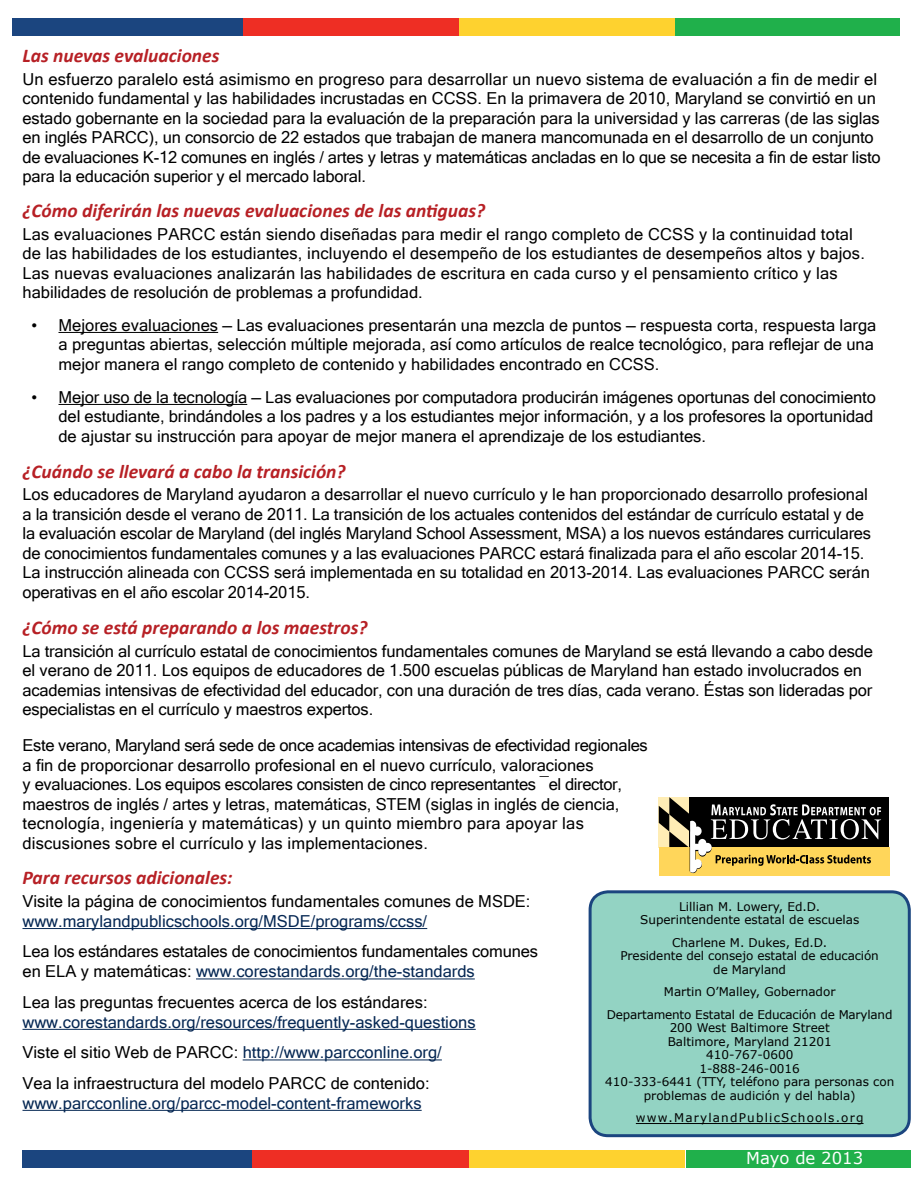
<style>
.page{position:relative;width:918px;height:1188px;background:#fff}
.page>*{position:absolute;margin:0;border:0;box-sizing:border-box;transform-origin:0 0}
.t1{font:italic 700 19.5px "Calibri";color:#b72025}
.t2{font:16.5px/19.5px "Microsoft Sans Serif";letter-spacing:-.005em;color:#000}
.t3{font:16.5px/30.6px "Microsoft Sans Serif";color:#052753}
.t4{font:16.5px "MS Reference Sans Serif";color:#fff}
.t5{font:12px/13.5px "MS Reference Sans Serif";color:#000;text-align:center}
.t6{font:12px "MS Reference Sans Serif";letter-spacing:.1em;color:#000}
.s1{color:#052753}
.s2{color:#000}
</style>
<div class="page">
<div style="left:686px;top:1150px;width:225px;height:18px;background:#20b04b"></div>
<div style="left:590px;top:892px;width:319px;height:244px;background:#93d3c3;border-radius:18px"></div>
<div style="left:589px;top:890px;width:322px;height:247px;border:3px solid #1b457f;border-radius:18px"></div>
<hr style="left:636px;top:1123px;width:228px;height:1px;background:#000">
<div style="left:659px;top:847px;width:230px;height:28px;background:#ffd65a"></div>
<div style="left:690px;top:797px;width:199px;height:50px;background:#000"></div>
<svg style="left:659px;top:797px;width:222px;height:76px"></svg>
<div style="left:13px;top:18px;width:230px;height:18px;background:#1b457f"></div>
<div style="left:243px;top:18px;width:216px;height:18px;background:#ee2e24"></div>
<div style="left:459px;top:18px;width:216px;height:18px;background:#fed22f"></div>
<div style="left:675px;top:18px;width:225px;height:18px;background:#20b04b"></div>
<hr style="left:58px;top:332px;width:160px;height:1px;background:#000">
<hr style="left:58px;top:404px;width:189px;height:1px;background:#000">
<hr style="left:22px;top:928px;width:405px;height:1px;background:#052753">
<hr style="left:196px;top:979px;width:279px;height:1px;background:#052753">
<hr style="left:22px;top:1029px;width:454px;height:1px;background:#052753">
<hr style="left:243px;top:1060px;width:199px;height:1px;background:#052753">
<hr style="left:22px;top:1110px;width:400px;height:1px;background:#052753">
<div style="left:22px;top:1150px;width:231px;height:18px;background:#1b457f"></div>
<div style="left:253px;top:1150px;width:216px;height:18px;background:#ee2e24"></div>
<div style="left:469px;top:1150px;width:216px;height:18px;background:#fed22f"></div>
<p class="t1" style="left:22px;top:43px;width:199px">Las nuevas evaluaciones</p>
<p class="t2" style="left:22px;top:69px;width:860px">Un esfuerzo paralelo está asimismo en progreso para desarrollar un nuevo sistema de evaluación a fin de medir el contenido fundamental y las habilidades incrustadas en CCSS. En la primavera de 2010, Maryland se convirtió en un estado gobernante en la sociedad para la evaluación de la preparación para la universidad y las carreras (de las siglas en inglés PARCC), un consorcio de 22 estados que trabajan de manera mancomunada en el desarrollo de un conjunto de evaluaciones K-12 comunes en inglés / artes y letras y matemáticas ancladas en lo que se necesita a fin de estar listo para la educación superior y el mercado laboral.</p>
<p class="t1" style="left:22px;top:198px;width:464px">¿Cómo diferirán las nuevas evaluaciones de las antiguas?</p>
<p class="t2" style="left:22px;top:224px;width:844px">Las evaluaciones PARCC están siendo diseñadas para medir el rango completo de CCSS y la continuidad total de las habilidades de los estudiantes, incluyendo el desempeño de los estudiantes de desempeños altos y bajos.<br>Las nuevas evaluaciones analizarán las habilidades de escritura en cada curso y el pensamiento crítico y las habilidades de resolución de problemas a profundidad.</p>
<p class="t2" style="left:58px;top:315px;width:819px;text-indent:-27px">• Mejores evaluaciones — Las evaluaciones presentarán una mezcla de puntos — respuesta corta, respuesta larga a preguntas abiertas, selección múltiple mejorada, así como artículos de realce tecnológico, para reflejar de una mejor manera el rango completo de contenido y habilidades encontrado en CCSS.</p>
<p class="t2" style="left:58px;top:387px;width:819px;text-indent:-27px">• Mejor uso de la tecnología — Las evaluaciones por computadora producirán imágenes oportunas del conocimiento del estudiante, brindándoles a los padres y a los estudiantes mejor información, y a los profesores la oportunidad de ajustar su instrucción para apoyar de mejor manera el aprendizaje de los estudiantes.</p>
<p class="t1" style="left:22px;top:459px;width:325px">¿Cuándo se llevará a cabo la transición?</p>
<p class="t2" style="left:22px;top:485px;width:850px">Los educadores de Maryland ayudaron a desarrollar el nuevo currículo y le han proporcionado desarrollo profesional a la transición desde el verano de 2011. La transición de los actuales contenidos del estándar de currículo estatal y de la evaluación escolar de Maryland (del inglés Maryland School Assessment, MSA) a los nuevos estándares curriculares de conocimientos fundamentales comunes y a las evaluaciones PARCC estará finalizada para el año escolar 2014-15.<br>La instrucción alineada con CCSS será implementada en su totalidad en 2013-2014. Las evaluaciones PARCC serán operativas en el año escolar 2014-2015.</p>
<p class="t1" style="left:22px;top:615px;width:346px">¿Cómo se está preparando a los maestros?</p>
<p class="t2" style="left:22px;top:641px;width:852px">La transición al currículo estatal de conocimientos fundamentales comunes de Maryland se está llevando a cabo desde el verano de 2011. Los equipos de educadores de 1.500 escuelas públicas de Maryland han estado involucrados en academias intensivas de efectividad del educador, con una duración de tres días, cada verano. Éstas son lideradas por especialistas en el currículo y maestros expertos.</p>
<p class="t2" style="left:22px;top:736px;width:627px">Este verano, Maryland será sede de once academias intensivas de efectividad regionales a fin de proporcionar desarrollo profesional en el nuevo currículo, valoraciones<br>y evaluaciones. Los equipos escolares consisten de cinco representantes ―el director, maestros de inglés / artes y letras, matemáticas, STEM (siglas in inglés de ciencia, tecnología, ingeniería y matemáticas) y un quinto miembro para apoyar las discusiones sobre el currículo y las implementaciones.</p>
<p class="t1" style="left:22px;top:866px;width:212px">Para recursos adicionales:</p>
<p class="t2" style="left:22px;top:891px;width:510px">Visite la página de conocimientos fundamentales comunes de MSDE:</p>
<p class="t3" style="left:22px;top:906px;width:406px">www.marylandpublicschools.org/MSDE/programs/ccss/</p>
<p class="t2" style="left:22px;top:942px;width:517px">Lea los estándares estatales de conocimientos fundamentales comunes en ELA y matemáticas: <span class="s1">www.corestandards.org/the-standards</span></p>
<p class="t2" style="left:22px;top:992px;width:407px">Lea las preguntas frecuentes acerca de los estándares:</p>
<p class="t3" style="left:22px;top:1006px;width:455px">www.corestandards.org/resources/frequently-asked-questions<br><span class="s2">Viste el sitio Web de PARCC:</span> http://www.parcconline.org/<br><span class="s2">Vea la infraestructura del modelo PARCC de contenido:</span></p>
<p class="t3" style="left:22px;top:1087px;width:401px">www.parcconline.org/parcc-model-content-frameworks</p>
<p class="t5" style="left:640px;top:899px;width:221px">Lillian M. Lowery, Ed.D.<br>Superintendente estatal de escuelas</p>
<p class="t5" style="left:621px;top:935px;width:260px">Charlene M. Dukes, Ed.D.<br>Presidente del consejo estatal de educación de Maryland</p>
<p class="t5" style="left:607px;top:980px;width:287px;line-height:22.5px">Martin O’Malley, Gobernador<br>Departamento Estatal de Educación de Maryland</p>
<p class="t5" style="left:605px;top:1021px;width:291px">200 West Baltimore Street<br>Baltimore, Maryland 21201<br>410-767-0600<br>1-888-246-0016<br>410-333-6441 (TTY, teléfono para personas con problemas de audición y del habla)</p>
<p class="t6" style="left:636px;top:1110px;width:229px">www.MarylandPublicSchools.org</p>
<p class="t4" style="left:746px;top:1147px;width:119px">Mayo de 2013</p>
</div>
